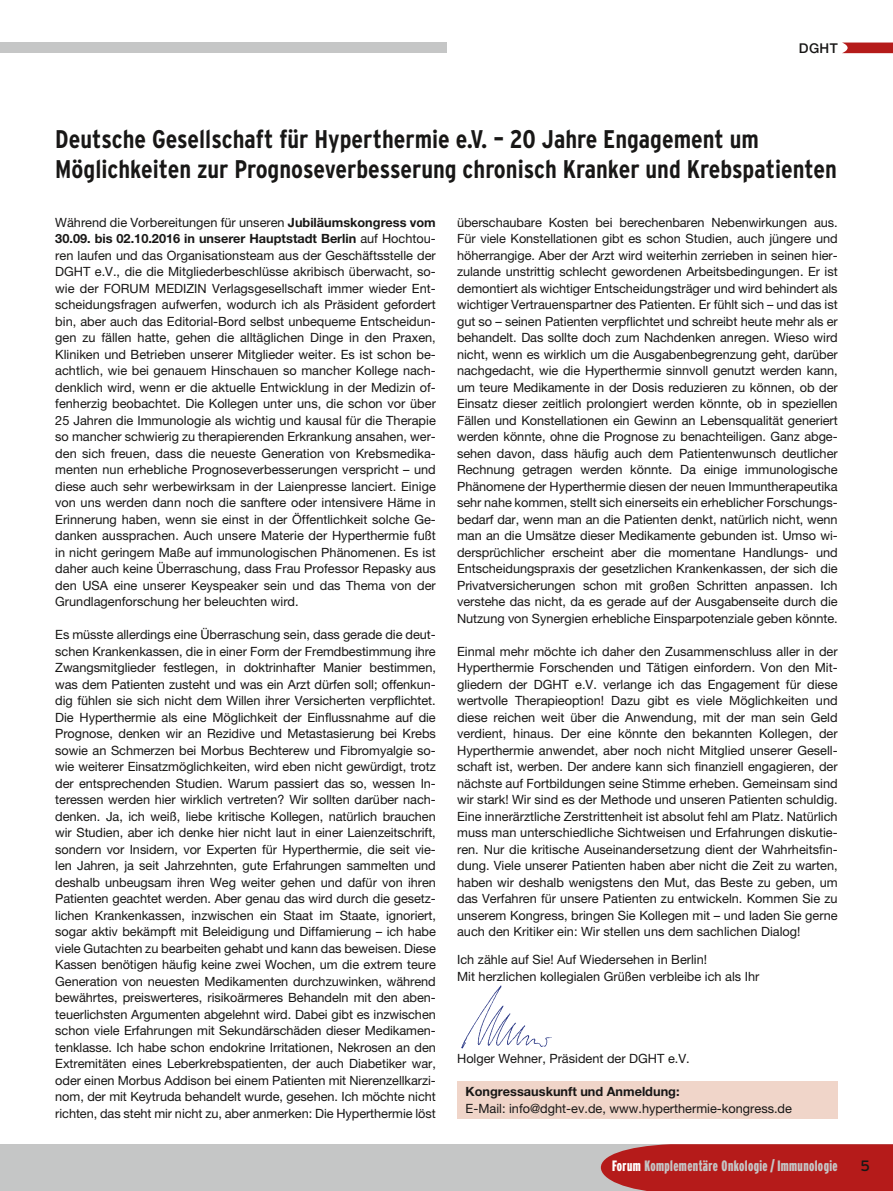
<style>
.page{position:relative;width:893px;height:1191px;background:#fff}
.page>*{position:absolute;margin:0;border:0;box-sizing:border-box;transform-origin:0 0}
.t1{font:700 condensed 25.5px/30px "Interstate";color:#181716}
.t2{font:900 extra-condensed 15px "Interstate";letter-spacing:.025em;color:#c5c6c6}
.t3{font:15px "Interstate";color:#181716}
.t4{font:500 13.5px "Helvetica Neue";color:#181716}
.t5{font:12.75px/16.5px "Helvetica Neue";color:#181716;text-align:justify}
.t6{font:700 12.75px "Helvetica Neue";color:#181716}
.s1{font-weight:700}
.s2{color:#fff}
</style>
<div class="page">
<svg style="left:842px;top:43px;width:51px;height:10px"></svg>
<div style="left:0;top:1144px;width:893px;height:47px;background:#c5c6c6"></div>
<svg style="left:601px;top:1144px;width:292px;height:47px;background:#b52423"></svg>
<div style="left:0;top:43px;width:446px;height:10px;background:#c5c6c6"></div>
<div style="left:457px;top:1081px;width:381px;height:37px;background:#f0d5c9"></div>
<img style="left:461px;top:985px;width:91px;height:64px">
<p class="t4" style="left:799px;top:40px;width:40px">DGHT</p>
<h1 class="t1" style="left:55px;top:124px;width:783px">Deutsche Gesellschaft für Hyperthermie e.V. – 20 Jahre Engagement um<br>Möglichkeiten zur Prognoseverbesserung chronisch Kranker und Krebspatienten</h1>
<p class="t5" style="left:55px;top:214px;width:382px">Während die Vorbereitungen für unseren <span class="s1">Jubiläumskongress vom 30.09. bis 02.10.2016 in unserer Hauptstadt Berlin</span> auf Hochtou&shy;ren laufen und das Organisationsteam aus der Geschäftsstelle der DGHT e.V., die die Mitgliederbeschlüsse akribisch überwacht, so&shy;wie der FORUM MEDIZIN Verlagsgesellschaft immer wieder Ent&shy;scheidungsfragen aufwerfen, wodurch ich als Präsident gefordert bin, aber auch das Editorial-Bord selbst unbequeme Entscheidun&shy;gen zu fällen hatte, gehen die alltäglichen Dinge in den Praxen, Kliniken und Betrieben unserer Mitglieder weiter. Es ist schon be&shy;achtlich, wie bei genauem Hinschauen so mancher Kollege nach&shy;denklich wird, wenn er die aktuelle Entwicklung in der Medizin of&shy;fenherzig beobachtet. Die Kollegen unter uns, die schon vor über 25 Jahren die Immunologie als wichtig und kausal für die Therapie so mancher schwierig zu therapierenden Erkrankung ansahen, wer&shy;den sich freuen, dass die neueste Generation von Krebsmedika&shy;menten nun erhebliche Prognoseverbesserungen verspricht – und diese auch sehr werbewirksam in der Laienpresse lanciert. Einige von uns werden dann noch die sanftere oder intensivere Häme in Erinnerung haben, wenn sie einst in der Öffentlichkeit solche Ge&shy;danken aussprachen. Auch unsere Materie der Hyperthermie fußt in nicht geringem Maße auf immunologischen Phänomenen. Es ist daher auch keine Überraschung, dass Frau Professor Repasky aus den USA eine unserer Keyspeaker sein und das Thema von der Grundlagenforschung her beleuchten wird.</p>
<p class="t5" style="left:55px;top:626px;width:382px">Es müsste allerdings eine Überraschung sein, dass gerade die deut&shy;schen Krankenkassen, die in einer Form der Fremdbestimmung ihre Zwangsmitglieder festlegen, in doktrinhafter Manier bestimmen, was dem Patienten zusteht und was ein Arzt dürfen soll; offenkun&shy;dig fühlen sie sich nicht dem Willen ihrer Versicherten verpflichtet.<br>Die Hyperthermie als eine Möglichkeit der Einflussnahme auf die Prognose, denken wir an Rezidive und Metastasierung bei Krebs sowie an Schmerzen bei Morbus Bechterew und Fibromyalgie so&shy;wie weiterer Einsatzmöglichkeiten, wird eben nicht gewürdigt, trotz der entsprechenden Studien. Warum passiert das so, wessen In&shy;teressen werden hier wirklich vertreten? Wir sollten darüber nach&shy;denken. Ja, ich weiß, liebe kritische Kollegen, natürlich brauchen wir Studien, aber ich denke hier nicht laut in einer Laienzeitschrift, sondern vor Insidern, vor Experten für Hyperthermie, die seit vie&shy;len Jahren, ja seit Jahrzehnten, gute Erfahrungen sammelten und deshalb unbeugsam ihren Weg weiter gehen und dafür von ihren Patienten geachtet werden. Aber genau das wird durch die gesetz&shy;lichen Krankenkassen, inzwischen ein Staat im Staate, ignoriert, sogar aktiv bekämpft mit Beleidigung und Diffamierung – ich habe viele Gutachten zu bearbeiten gehabt und kann das beweisen. Diese Kassen benötigen häufig keine zwei Wochen, um die extrem teure Generation von neuesten Medikamenten durchzuwinken, während bewährtes, preiswerteres, risikoärmeres Behandeln mit den aben&shy;teuerlichsten Argumenten abgelehnt wird. Dabei gibt es inzwischen schon viele Erfahrungen mit Sekundärschäden dieser Medikamen&shy;tenklasse. Ich habe schon endokrine Irritationen, Nekrosen an den Extremitäten eines Leberkrebspatienten, der auch Diabetiker war, oder einen Morbus Addison bei einem Patienten mit Nierenzellkarzi&shy;nom, der mit Keytruda behandelt wurde, gesehen. Ich möchte nicht richten, das steht mir nicht zu, aber anmerken: Die Hyperthermie löst</p>
<p class="t5" style="left:457px;top:214px;width:382px">überschaubare Kosten bei berechenbaren Nebenwirkungen aus.<br>Für viele Konstellationen gibt es schon Studien, auch jüngere und höherrangige. Aber der Arzt wird weiterhin zerrieben in seinen hier&shy;zulande unstrittig schlecht gewordenen Arbeitsbedingungen. Er ist demontiert als wichtiger Entscheidungsträger und wird behindert als wichtiger Vertrauenspartner des Patienten. Er fühlt sich – und das ist gut so – seinen Patienten verpflichtet und schreibt heute mehr als er behandelt. Das sollte doch zum Nachdenken anregen. Wieso wird nicht, wenn es wirklich um die Ausgabenbegrenzung geht, darüber nachgedacht, wie die Hyperthermie sinnvoll genutzt werden kann, um teure Medikamente in der Dosis reduzieren zu können, ob der Einsatz dieser zeitlich prolongiert werden könnte, ob in speziellen Fällen und Konstellationen ein Gewinn an Lebensqualität generiert werden könnte, ohne die Prognose zu benachteiligen. Ganz abge&shy;sehen davon, dass häufig auch dem Patientenwunsch deutlicher Rechnung getragen werden könnte. Da einige immunologische Phänomene der Hyperthermie diesen der neuen Immuntherapeutika sehr nahe kommen, stellt sich einerseits ein erheblicher Forschungs&shy;bedarf dar, wenn man an die Patienten denkt, natürlich nicht, wenn man an die Umsätze dieser Medikamente gebunden ist. Umso wi&shy;dersprüchlicher erscheint aber die momentane Handlungs- und Entscheidungspraxis der gesetzlichen Krankenkassen, der sich die Privatversicherungen schon mit großen Schritten anpassen. Ich verstehe das nicht, da es gerade auf der Ausgabenseite durch die Nutzung von Synergien erhebliche Einsparpotenziale geben könnte.</p>
<p class="t5" style="left:457px;top:642px;width:382px">Einmal mehr möchte ich daher den Zusammenschluss aller in der Hyperthermie Forschenden und Tätigen einfordern. Von den Mit&shy;gliedern der DGHT e.V. verlange ich das Engagement für diese wertvolle Therapieoption! Dazu gibt es viele Möglichkeiten und diese reichen weit über die Anwendung, mit der man sein Geld verdient, hinaus. Der eine könnte den bekannten Kollegen, der Hyperthermie anwendet, aber noch nicht Mitglied unserer Gesell&shy;schaft ist, werben. Der andere kann sich finanziell engagieren, der nächste auf Fortbildungen seine Stimme erheben. Gemeinsam sind wir stark! Wir sind es der Methode und unseren Patienten schuldig.<br>Eine innerärztliche Zerstrittenheit ist absolut fehl am Platz. Natürlich muss man unterschiedliche Sichtweisen und Erfahrungen diskutie&shy;ren. Nur die kritische Auseinandersetzung dient der Wahrheitsfin&shy;dung. Viele unserer Patienten haben aber nicht die Zeit zu warten, haben wir deshalb wenigstens den Mut, das Beste zu geben, um das Verfahren für unsere Patienten zu entwickeln. Kommen Sie zu unserem Kongress, bringen Sie Kollegen mit – und laden Sie gerne auch den Kritiker ein: Wir stellen uns dem sachlichen Dialog!</p>
<p class="t5" style="left:457px;top:951px;width:304px">Ich zähle auf Sie! Auf Wiedersehen in Berlin!<br>Mit herzlichen kollegialen Grüßen verbleibe ich als Ihr</p>
<p class="t5" style="left:457px;top:1050px;width:234px">Holger Wehner, Präsident der DGHT e.V.</p>
<p class="t6" style="left:466px;top:1083px;width:215px">Kongressauskunft und Anmeldung:</p>
<p class="t5" style="left:466px;top:1099px;width:328px">E-Mail: info@dght-ev.de, www.hyperthermie-kongress.de</p>
<p class="t2" style="left:612px;top:1157px;width:227px"><span class="s2">Forum</span> Komplementäre Onkologie / Immunologie</p>
<p class="t3" style="left:861px;top:1157px;width:11px">5</p>
</div>
